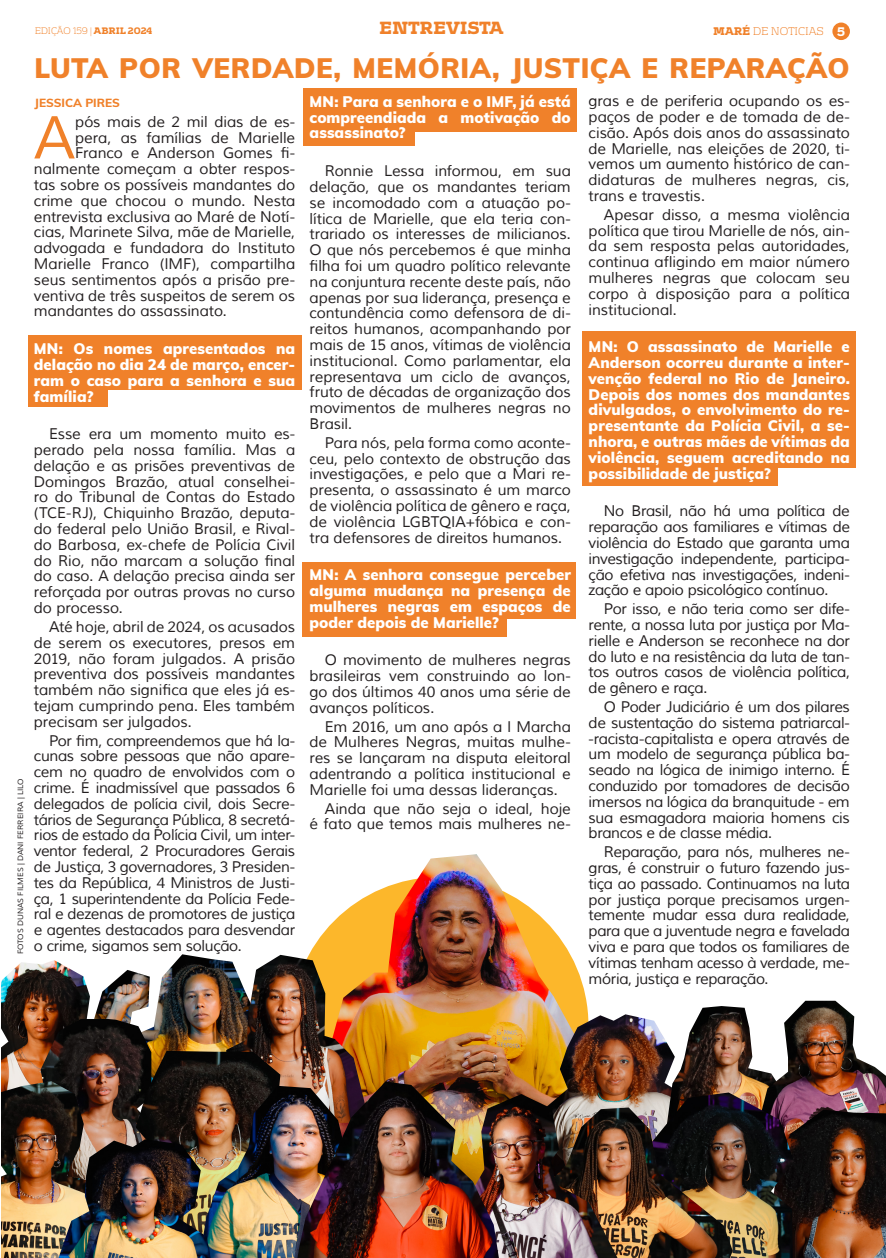
<style>
.page{position:relative;width:886px;height:1258px;background:#fff}
.page>*{position:absolute;margin:0;border:0;box-sizing:border-box;transform-origin:0 0}
.t1{font:59.5px "Muli";color:#f0812a}
.t2{font:900 27.5px "Muli";letter-spacing:.02em;color:#f0812a}
.t3{font:900 16px "Vezus Serif W01";color:#f0812a}
.t4{font:15px/15.8px "Muli";letter-spacing:-.01em;color:#231f20;text-align:justify}
.t5{font:900 15px/15.8px "Muli";letter-spacing:.005em;color:#fff;text-align:justify}
.Autor{font:800 11.75px "Muli";color:#f0812a}
.t6{font:900 11.25px "Vezus Serif W01";color:#fff}
.t7{font:300 10px "Vezus Serif W01";color:#f0812a}
.t8{font:300 8.5px "Vezus Serif W01";color:#f0812a}
.t9{font:7.5px "Muli";color:#231f20;scale:1.05 1}
.s1{font-weight:900}
</style>
<div class="page">
<img style="left:127px;top:954px;width:94px;height:97px">
<img style="left:1px;top:960px;width:126px;height:121px">
<img style="left:39px;top:1019px;width:130px;height:120px">
<img style="left:1px;top:1081px;width:107px;height:177px">
<div style="left:28px;top:383px;width:80px;height:24px;background:#f0812a"></div>
<div style="left:28px;top:366px;width:274px;height:24px;background:#f0812a"></div>
<div style="left:28px;top:351px;width:274px;height:24px;background:#f0812a"></div>
<div style="left:28px;top:336px;width:274px;height:24px;background:#f0812a"></div>
<div style="left:303px;top:121px;width:112px;height:24px;background:#f0812a"></div>
<div style="left:303px;top:107px;width:274px;height:24px;background:#f0812a"></div>
<div style="left:582px;top:332px;width:274px;height:24px;background:#f0812a"></div>
<div style="left:582px;top:350px;width:274px;height:24px;background:#f0812a"></div>
<div style="left:582px;top:367px;width:274px;height:24px;background:#f0812a"></div>
<div style="left:582px;top:386px;width:274px;height:24px;background:#f0812a"></div>
<div style="left:582px;top:396px;width:274px;height:24px;background:#f0812a"></div>
<div style="left:582px;top:415px;width:274px;height:24px;background:#f0812a"></div>
<div style="left:582px;top:434px;width:274px;height:24px;background:#f0812a"></div>
<div style="left:582px;top:443px;width:274px;height:24px;background:#f0812a"></div>
<div style="left:302px;top:562px;width:274px;height:24px;background:#f0812a"></div>
<div style="left:302px;top:581px;width:274px;height:24px;background:#f0812a"></div>
<div style="left:302px;top:594px;width:274px;height:24px;background:#f0812a"></div>
<div style="left:302px;top:613px;width:205px;height:24px;background:#f0812a"></div>
<div style="left:582px;top:462px;width:196px;height:24px;background:#f0812a"></div>
<div style="left:303px;top:88px;width:274px;height:25px;background:#f0812a"></div>
<img style="left:311px;top:854px;width:277px;height:240px">
<img style="left:532px;top:1014px;width:133px;height:93px">
<div style="left:832px;top:23px;width:18px;height:17px;background:#f0812a;border-radius:50%"></div>
<img style="left:665px;top:1006px;width:89px;height:86px">
<img style="left:754px;top:1001px;width:132px;height:109px">
<img style="left:794px;top:1110px;width:92px;height:148px">
<img style="left:641px;top:1092px;width:153px;height:166px">
<img style="left:221px;top:955px;width:148px;height:131px">
<img style="left:135px;top:1051px;width:159px;height:88px">
<img style="left:617px;top:1107px;width:116px;height:151px">
<img style="left:499px;top:1094px;width:118px;height:164px">
<img style="left:199px;top:1086px;width:98px;height:172px">
<img style="left:297px;top:1081px;width:202px;height:177px">
<img style="left:59px;top:1139px;width:151px;height:119px">
<p class="t9" style="left:16px;top:954px;width:169px;rotate:-90deg">FOTOS DUNAS FILMES | DANI FERREIRA | LILO</p>
<p class="t8" style="left:35px;top:26px;width:119px">EDIÇÃO 159 | <span class="s1">ABRIL 2024</span></p>
<p class="t3" style="left:379px;top:17px;width:126px">ENTREVISTA</p>
<p class="t7" style="left:713px;top:25px;width:112px"><span class="s1">MARÉ</span> DE NOTICIAS</p>
<p class="t6" style="left:837px;top:24px;width:10px">5</p>
<p class="t2" style="left:34px;top:47px;width:816px">LUTA POR VERDADE, MEMÓRIA, JUSTIÇA E REPARAÇÃO</p>
<p class="Autor" style="left:35px;top:94px;width:87px">JESSICA PIRES</p>
<p class="t4" style="left:589px;top:93px;width:263px">gras e de periferia ocupando os es&shy;paços de poder e de tomada de de&shy;cisão. Após dois anos do assassinato de Marielle, nas eleições de 2020, ti&shy;vemos um aumento histórico de can&shy;didaturas de mulheres negras, cis, trans e travestis.</p>
<p class="t4" style="left:589px;top:207px;width:263px;text-indent:15px">Apesar disso, a mesma violência política que tirou Marielle de nós, ain&shy;da sem resposta pelas autoridades, continua afligindo em maior número mulheres negras que colocam seu corpo à disposição para a política institucional.</p>
<p class="t5" style="left:589px;top:338px;width:263px">MN: O assassinato de Marielle e Anderson ocorreu durante a inter&shy;venção federal no Rio de Janeiro.<br>Depois dos nomes dos mandantes divulgados, o envolvimento do re&shy;presentante da Polícia Civil, a se&shy;nhora, e outras mães de vítimas da violência, seguem acreditando na possibilidade de justiça?</p>
<p class="t4" style="left:589px;top:504px;width:263px;text-indent:15px">No Brasil, não há uma política de reparação aos familiares e vítimas de violência do Estado que garanta uma investigação independente, participa&shy;ção efetiva nas investigações, indeni&shy;zação e apoio psicológico contínuo.</p>
<p class="t4" style="left:589px;top:601px;width:263px;text-indent:15px">Por isso, e não teria como ser dife&shy;rente, a nossa luta por justiça por Ma&shy;rielle e Anderson se reconhece na dor do luto e na resistência da luta de tan&shy;tos outros casos de violência política, de gênero e raça.</p>
<p class="t4" style="left:589px;top:699px;width:263px;text-indent:15px">O Poder Judiciário é um dos pilares de sustentação do sistema patriarcal--racista-capitalista e opera através de um modelo de segurança pública ba&shy;seado na lógica de inimigo interno. É conduzido por tomadores de decisão imersos na lógica da branquitude - em sua esmagadora maioria homens cis brancos e de classe média.</p>
<p class="t4" style="left:589px;top:844px;width:263px;text-indent:15px">Reparação, para nós, mulheres ne&shy;gras, é construir o futuro fazendo jus&shy;tiça ao passado. Continuamos na luta por justiça porque precisamos urgen&shy;temente mudar essa dura realidade, para que a juventude negra e favelada viva e para que todos os familiares de vítimas tenham acesso à verdade, me&shy;mória, justiça e reparação.</p>
<p class="t5" style="left:310px;top:93px;width:263px">MN: Para a senhora e o IMF, já está compreendiada a motivação do assassinato?</p>
<p class="t4" style="left:310px;top:163px;width:263px;text-indent:15px">Ronnie Lessa informou, em sua delação, que os mandantes teriam se incomodado com a atuação po&shy;lítica de Marielle, que ela teria con&shy;trariado os interesses de milicianos.<br>O que nós percebemos é que minha filha foi um quadro político relevante na conjuntura recente deste país, não apenas por sua liderança, presença e contundência como defensora de di&shy;reitos humanos, acompanhando por mais de 15 anos, vítimas de violência institucional. Como parlamentar, ela representava um ciclo de avanços, fruto de décadas de organização dos movimentos de mulheres negras no Brasil.</p>
<p class="t4" style="left:310px;top:435px;width:263px;text-indent:15px">Para nós, pela forma como aconte&shy;ceu, pelo contexto de obstrução das investigações, e pelo que a Mari re&shy;presenta, o assassinato é um marco de violência política de gênero e raça, de violência LGBTQIA+fóbica e con&shy;tra defensores de direitos humanos.</p>
<p class="t5" style="left:310px;top:566px;width:263px">MN: A senhora consegue perceber alguma mudança na presença de mulheres negras em espaços de poder depois de Marielle?</p>
<p class="t4" style="left:310px;top:653px;width:263px;text-indent:15px">O movimento de mulheres negras brasileiras vem construindo ao lon&shy;go dos últimos 40 anos uma série de avanços políticos.</p>
<p class="t4" style="left:310px;top:719px;width:263px;text-indent:15px">Em 2016, um ano após a I Marcha de Mulheres Negras, muitas mulhe&shy;res se lançaram na disputa eleitoral adentrando a política institucional e Marielle foi uma dessas lideranças.</p>
<p class="t4" style="left:310px;top:801px;width:263px;text-align:right">Ainda que não seja o ideal, hoje<br>é fato que temos mais mulheres ne-</p>
<p class="t1" style="left:34px;top:102px;width:43px">A</p>
<p class="t4" style="left:75px;top:114px;width:221px">pós mais de 2 mil dias de es-</p>
<p class="t4" style="left:75px;top:130px;width:221px">pera, as famílias de Marielle</p>
<p class="t4" style="left:75px;top:146px;width:221px">Franco e Anderson Gomes fi-</p>
<p class="t4" style="left:34px;top:161px;width:263px">nalmente começam a obter respos-</p>
<p class="t4" style="left:34px;top:177px;width:263px">tas sobre os possíveis mandantes do</p>
<p class="t4" style="left:34px;top:193px;width:263px">crime que chocou o mundo. Nesta</p>
<p class="t4" style="left:34px;top:209px;width:263px">entrevista exclusiva ao Maré de Notí-</p>
<p class="t4" style="left:34px;top:225px;width:263px">cias, Marinete Silva, mãe de Marielle,</p>
<p class="t4" style="left:34px;top:240px;width:263px">advogada e fundadora do Instituto</p>
<p class="t4" style="left:34px;top:256px;width:263px">Marielle Franco (IMF), compartilha</p>
<p class="t4" style="left:34px;top:272px;width:263px">seus sentimentos após a prisão pre-</p>
<p class="t4" style="left:34px;top:288px;width:263px">ventiva de três suspeitos de serem os</p>
<p class="t4" style="left:34px;top:304px;width:194px">mandantes do assassinato.</p>
<p class="t5" style="left:34px;top:340px;width:263px">MN: Os nomes apresentados na delação no dia 24 de março, encer&shy;ram o caso para a senhora e sua família?</p>
<p class="t4" style="left:34px;top:426px;width:263px;text-indent:15px">Esse era um momento muito es&shy;perado pela nossa família. Mas a delação e as prisões preventivas de Domingos Brazão, atual conselhei&shy;ro do Tribunal de Contas do Estado (TCE-RJ), Chiquinho Brazão, deputa&shy;do federal pelo União Brasil, e Rival&shy;do Barbosa, ex-chefe de Polícia Civil do Rio, não marcam a solução final do caso. A delação precisa ainda ser reforçada por outras provas no curso do processo.</p>
<p class="t4" style="left:34px;top:619px;width:263px;text-indent:15px">Até hoje, abril de 2024, os acusados de serem os executores, presos em 2019, não foram julgados. A prisão preventiva dos possíveis mandantes também não significa que eles já es&shy;tejam cumprindo pena. Eles também precisam ser julgados.</p>
<p class="t4" style="left:34px;top:733px;width:263px;text-indent:15px">Por fim, compreendemos que há la&shy;cunas sobre pessoas que não apare&shy;cem no quadro de envolvidos com o crime. É inadmissível que passados 6 delegados de polícia civil, dois Secre&shy;tários de Segurança Pública, 8 secretá&shy;rios de estado da Polícia Civil, um inter&shy;ventor federal, 2 Procuradores Gerais de Justiça, 3 governadores, 3 Presiden&shy;tes da República, 4 Ministros de Justi&shy;ça, 1 superintendente da Polícia Fede&shy;ral e dezenas de promotores de justiça e agentes destacados para desvendar o crime, sigamos sem solução.</p>
</div>
